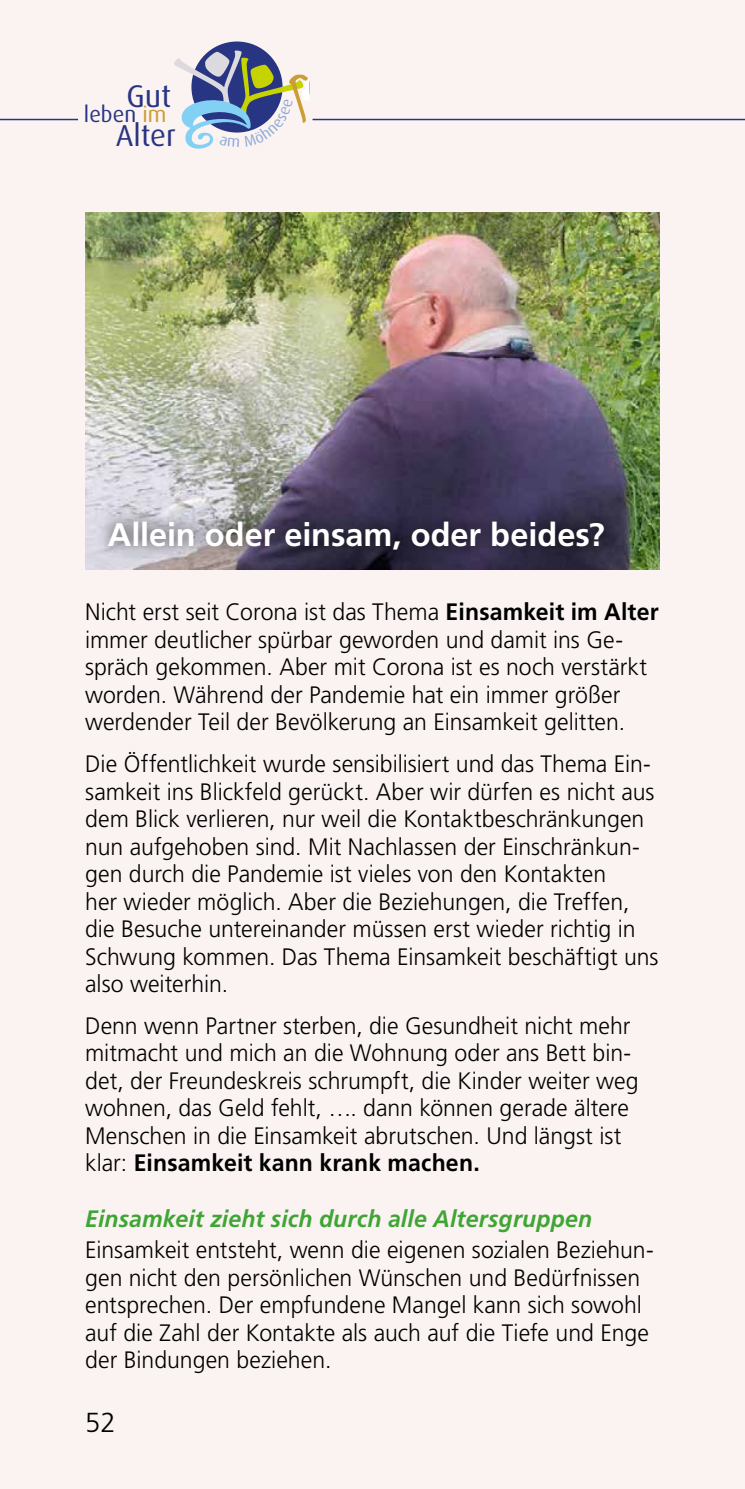
<style>
.page{position:relative;width:745px;height:1489px;background:#fff}
.page>*{position:absolute;margin:0;border:0;box-sizing:border-box;transform-origin:0 0}
.t1{font:700 32.5px "Frutiger LT Std";color:#fff}
.t2{font:31.25px "Dax";color:#283583}
.t3{font:30.25px "Dax";color:#283583}
.t4{font:300 27.5px "Frutiger LT Std";color:#000}
.t5{font:300 23.75px/27.5px "Frutiger LT Std";color:#000}
.t6{font:italic 700 23.75px "Frutiger LT Std";letter-spacing:.005em;color:#3fa535}
.t7{font:22.25px "Dax";color:#283583}
.s1{color:#cc9d35}
.s2{font-weight:700}
</style>
<div class="page">
<hr style="left:744px;top:76px;width:1px;height:1412px;background:#f5e1de">
<div style="left:0;top:0;width:744px;height:1488px;background:#fbf3f1"></div>
<img style="left:85px;top:213px;width:574px;height:356px">
<img style="left:744px;top:0;width:1px;height:120px">
<svg style="left:191px;top:41px;width:91px;height:91px"></svg>
<hr style="left:0;top:119px;width:78px;height:1px;background:#283583">
<hr style="left:312px;top:119px;width:432px;height:1px;background:#283583">
<div style="left:94px;top:505px;width:525px;height:59px;background:#000;opacity:.75"></div>
<svg style="left:191px;top:47px;width:129px;height:86px"></svg>
<h2 class="t2" style="left:126px;top:78px;width:46px">Gut</h2>
<p class="t7" style="left:84px;top:102px;width:84px">leben <span class="s1">im</span></p>
<p class="t3" style="left:116px;top:118px;width:62px">Alter</p>
<h1 class="t1" style="left:108px;top:515px;width:498px">Allein oder einsam, oder beides?</h1>
<p class="t5" style="left:85px;top:598px;width:574px">Nicht erst seit Corona ist das Thema <span class="s2">Einsamkeit im Alter </span>immer deutlicher spürbar geworden und damit ins Ge&shy;spräch gekommen. Aber mit Corona ist es noch verstärkt worden. Während der Pandemie hat ein immer größer werdender Teil der Bevölkerung an Einsamkeit gelitten.</p>
<p class="t5" style="left:85px;top:750px;width:574px">Die Öffentlichkeit wurde sensibilisiert und das Thema Ein&shy;samkeit ins Blickfeld gerückt. Aber wir dürfen es nicht aus dem Blick verlieren, nur weil die Kontaktbeschränkungen nun aufgehoben sind. Mit Nachlassen der Einschränkun&shy;gen durch die Pandemie ist vieles von den Kontakten<br>her wieder möglich. Aber die Beziehungen, die Treffen, die Besuche untereinander müssen erst wieder richtig in Schwung kommen. Das Thema Einsamkeit beschäftigt uns also weiterhin.</p>
<p class="t5" style="left:85px;top:1012px;width:554px">Denn wenn Partner sterben, die Gesundheit nicht mehr mitmacht und mich an die Wohnung oder ans Bett bin&shy;det, der Freundeskreis schrumpft, die Kinder weiter weg wohnen, das Geld fehlt, …. dann können gerade ältere Menschen in die Einsamkeit abrutschen. Und längst ist klar: <span class="s2">Einsamkeit kann krank machen.</span></p>
<p class="t6" style="left:85px;top:1204px;width:508px">Einsamkeit zieht sich durch alle Altersgruppen</p>
<p class="t5" style="left:85px;top:1236px;width:570px">Einsamkeit entsteht, wenn die eigenen sozialen Beziehun&shy;gen nicht den persönlichen Wünschen und Bedürfnissen entsprechen. Der empfundene Mangel kann sich sowohl auf die Zahl der Kontakte als auch auf die Tiefe und Enge der Bindungen beziehen.</p>
<p class="t4" style="left:85px;top:1406px;width:32px">52</p>
</div>
